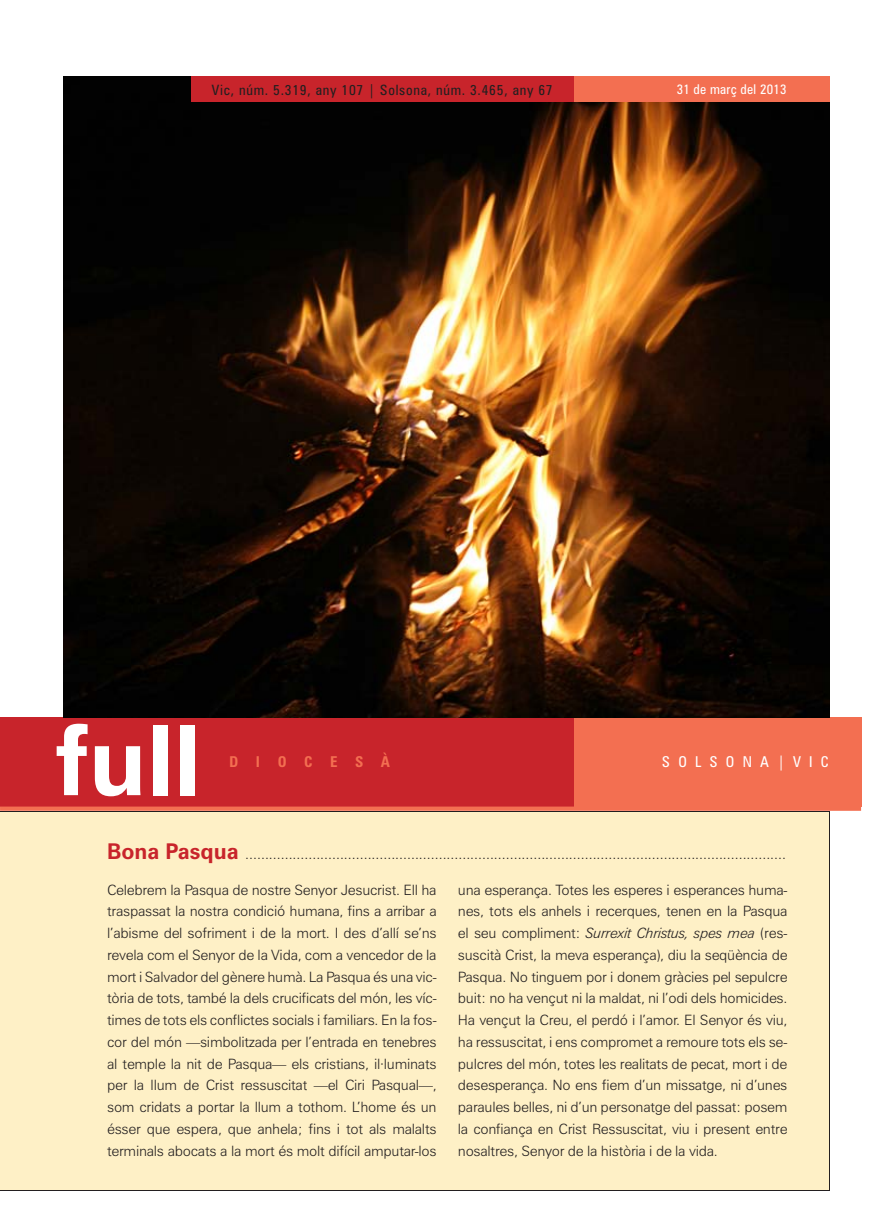
<style>
.page{position:relative;width:893px;height:1212px;background:#fff}
.page>*{position:absolute;margin:0;border:0;box-sizing:border-box;transform-origin:0 0}
.t1{font:700 97.5px "Zurich BT";color:#fff}
.t2{font:condensed 15px "Zurich BT";letter-spacing:.55em;color:#fff}
.t3{font:700 condensed 15px "Zurich BT";letter-spacing:1.17em;color:#f36f51}
.t4{font:300 14.25px/21.8px "Zurich BT";letter-spacing:-.02em;color:#231f20;text-align:justify}
.t5{font:condensed 14.25px "Zurich BT";letter-spacing:.05em;color:#231f20}
.t6{font:condensed 13.5px "Zurich BT";letter-spacing:.02em;color:#fff}
.s1{font-weight:700;font-size:21.75px;color:#c8242b}
.s2{font-style:italic}
</style>
<div class="page">
<div style="left:0;top:811px;width:829px;height:379px;background:#fef0c6"></div>
<hr style="left:0;top:811px;width:829px;height:1px;background:#231f20">
<hr style="left:829px;top:811px;width:1px;height:379px;background:#231f20">
<hr style="left:0;top:1190px;width:829px;height:1px;background:#231f20">
<div style="left:0;top:717px;width:574px;height:89px;background:#c8242b"></div>
<div style="left:574px;top:717px;width:287px;height:89px;background:#f36f51"></div>
<div style="left:0;top:806px;width:861px;height:5px;background:#f36f51"></div>
<img style="left:64px;top:77px;width:765px;height:640px">
<div style="left:191px;top:77px;width:638px;height:25px;background:#c8242b"></div>
<div style="left:574px;top:77px;width:255px;height:25px;background:#f36f51"></div>
<p class="t5" style="left:212px;top:81px;width:342px">Vic, núm. 5.319, any 107 | Solsona, núm. 3.465, any 67</p>
<p class="t6" style="left:677px;top:81px;width:112px">31 de març del 2013</p>
<h1 class="t1" style="left:57px;top:701px;width:146px">full</h1>
<p class="t3" style="left:229px;top:753px;width:162px">DIOCESÀ</p>
<p class="t2" style="left:662px;top:752px;width:168px">SOLSONA|VIC</p>
<p class="t4" style="left:107px;top:843px;width:680px"><span class="s1">Bona Pasqua</span> .........................................................................................................................................</p>
<p class="t4" style="left:107px;top:879px;width:331px">Celebrem la Pasqua de nostre Senyor Jesucrist. Ell ha traspassat la nostra condició humana, fins a arribar a l’abisme del sofriment i de la mort. I des d’allí se’ns revela com el Senyor de la Vida, com a vencedor de la mort i Salvador del gènere humà. La Pasqua és una vic&shy;tòria de tots, també la dels crucificats del món, les víc&shy;times de tots els conflictes socials i familiars. En la fos&shy;cor del món —simbolitzada per l’entrada en tenebres al temple la nit de Pasqua— els cristians, il·luminats per la llum de Crist ressuscitat —el Ciri Pasqual—, som cridats a portar la llum a tothom. L’home és un ésser que espera, que anhela; fins i tot als malalts terminals abocats a la mort és molt difícil amputar-los</p>
<p class="t4" style="left:458px;top:878px;width:331px">una esperança. Totes les esperes i esperances huma&shy;nes, tots els anhels i recerques, tenen en la Pasqua el seu compliment: <span class="s2">Surrexit Christus, spes mea</span> (res&shy;suscità Crist, la meva esperança), diu la seqüència de Pasqua. No tinguem por i donem gràcies pel sepulcre buit: no ha vençut ni la maldat, ni l’odi dels homicides.<br>Ha vençut la Creu, el perdó i l’amor. El Senyor és viu, ha ressuscitat, i ens compromet a remoure tots els se&shy;pulcres del món, totes les realitats de pecat, mort i de desesperança. No ens fiem d’un missatge, ni d’unes paraules belles, ni d’un personatge del passat: posem la confiança en Crist Ressuscitat, viu i present entre nosaltres, Senyor de la història i de la vida.</p>
</div>
